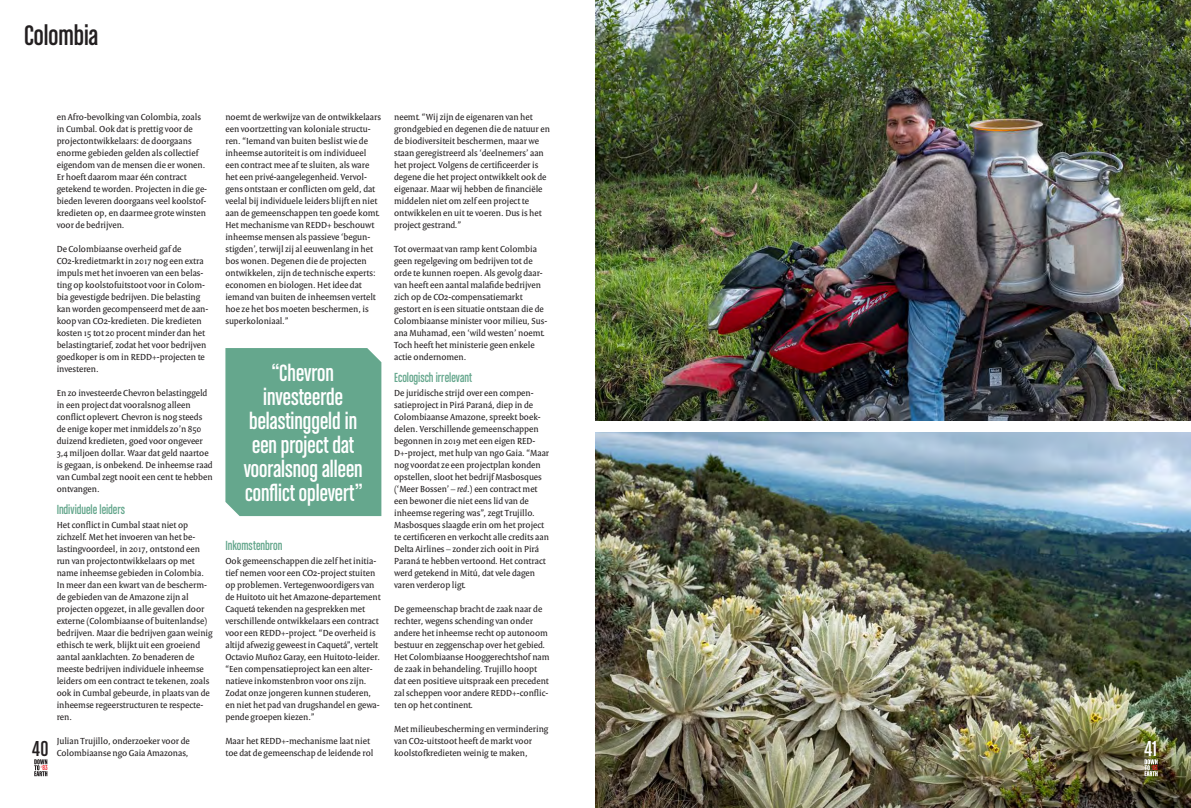
<style>
.page{position:relative;width:1191px;height:808px;background:#fff}
.page>*{position:absolute;margin:0;border:0;box-sizing:border-box;transform-origin:0 0}
.t1{font:30px "Chalet Comprime Cologne Sixty";color:#231f20}
.t2{font:25px/24px "Chalet Comprime Cologne Sixty";color:#fff;text-align:center}
.t3{font:23px "Chalet Comprime Cologne Eighty";color:#231f20}
.t4{font:23px "Chalet Comprime Cologne Eighty";color:#fff}
.t5{font:14px "Chalet Comprime Cologne Sixty";letter-spacing:-.005em;color:#65a78d}
.t6{font:9.5px/12px "Versa Pro";color:#231f20}
.t7{font:7.7px "Chalet Comprime Cologne Seventy";color:#ee1d23}
.s1{font-style:italic}
</style>
<div class="page">
<img style="left:595px;top:0;width:596px;height:420px">
<img style="left:595px;top:432px;width:596px;height:376px">
<svg style="left:34px;top:759px;width:13px;height:17px"></svg>
<svg style="left:1144px;top:759px;width:13px;height:17px"></svg>
<div style="left:225px;top:348px;width:156px;height:168px;background:#65a78d"></div>
<h1 class="t1" style="left:24px;top:19px;width:76px">Colombia</h1>
<h3 class="t3" style="left:32px;top:736px;width:18px">40</h3>
<p class="t6" style="left:57px;top:111px;width:152px">en Afro-bevolking van Colombia, zoals in Cumbal. Ook dat is prettig voor de projectontwikkelaars: de doorgaans enorme gebieden gelden als collectief eigendom van de mensen die er wonen.<br>Er hoeft daarom maar één contract getekend te worden. Projecten in die ge&shy;bieden leveren doorgaans veel koolstof&shy;kredieten op, en daarmee grote winsten voor de bedrijven.</p>
<p class="t6" style="left:57px;top:243px;width:153px">De Colombiaanse overheid gaf de CO2-kredietmarkt in 2017 nog een extra impuls met het invoeren van een belas&shy;ting op koolstofuitstoot voor in Colom&shy;bia gevestigde bedrijven. Die belasting kan worden gecompenseerd met de aan&shy;koop van CO2-kredieten. Die kredieten kosten 15 tot 20 procent minder dan het belastingtarief, zodat het voor bedrijven goedkoper is om in REDD+-projecten te investeren.</p>
<p class="t6" style="left:57px;top:387px;width:157px">En zo investeerde Chevron belastinggeld in een project dat vooralsnog alleen conflict oplevert. Chevron is nog steeds de enige koper met inmiddels zo’n 850 duizend kredieten, goed voor ongeveer 3,4 miljoen dollar. Waar dat geld naartoe is gegaan, is onbekend. De inheemse raad van Cumbal zegt nooit een cent te hebben ontvangen.</p>
<h3 class="t5" style="left:57px;top:502px;width:70px">Individuele leiders</h3>
<p class="t6" style="left:57px;top:519px;width:157px">Het conflict in Cumbal staat niet op zichzelf. Met het invoeren van het be&shy;lastingvoordeel, in 2017, ontstond een run van projectontwikkelaars op met name inheemse gebieden in Colombia.<br>In meer dan een kwart van de bescherm&shy;de gebieden van de Amazone zijn al projecten opgezet, in alle gevallen door externe (Colombiaanse of buitenlandse) bedrijven. Maar die bedrijven gaan weinig ethisch te werk, blijkt uit een groeiend aantal aanklachten. Zo benaderen de meeste bedrijven individuele inheemse leiders om een contract te tekenen, zoals ook in Cumbal gebeurde, in plaats van de inheemse regeerstructuren te respecte&shy;ren.</p>
<p class="t6" style="left:57px;top:735px;width:135px">Julian Trujillo, onderzoeker voor de<br>Colombiaanse ngo Gaia Amazonas,</p>
<p class="t6" style="left:225px;top:111px;width:157px">noemt de werkwijze van de ontwikkelaars een voortzetting van koloniale structu&shy;ren. “Iemand van buiten beslist wie de inheemse autoriteit is om individueel een contract mee af te sluiten, als ware het een privé-aangelegenheid. Vervol&shy;gens ontstaan er conflicten om geld, dat veelal bij individuele leiders blijft en niet aan de gemeenschappen ten goede komt.<br>Het mechanisme van REDD+ beschouwt inheemse mensen als passieve ‘begun&shy;stigden’, terwijl zij al eeuwenlang in het bos wonen. Degenen die de projecten ontwikkelen, zijn de technische experts: economen en biologen. Het idee dat iemand van buiten de inheemsen vertelt hoe ze het bos moeten beschermen, is superkoloniaal.”</p>
<h2 class="t2" style="left:244px;top:360px;width:121px">“Chevron investeerde belastinggeld in een project dat vooralsnog alleen conflict oplevert”</h2>
<h3 class="t5" style="left:225px;top:538px;width:58px">Inkomstenbron</h3>
<p class="t6" style="left:225px;top:555px;width:157px">Ook gemeenschappen die zelf het initia&shy;tief nemen voor een CO2-project stuiten op problemen. Vertegenwoordigers van de Huitoto uit het Amazone-departement Caquetá tekenden na gesprekken met verschillende ontwikkelaars een contract voor een REDD+-project. “De overheid is altijd afwezig geweest in Caquetá”, vertelt Octavio Muñoz Garay, een Huitoto-leider. “Een compensatieproject kan een alter&shy;natieve inkomstenbron voor ons zijn.<br>Zodat onze jongeren kunnen studeren, en niet het pad van drugshandel en gewa&shy;pende groepen kiezen.”</p>
<p class="t6" style="left:225px;top:735px;width:149px">Maar het REDD+-mechanisme laat niet toe dat de gemeenschap de leidende rol</p>
<p class="t6" style="left:394px;top:111px;width:157px">neemt. “Wij zijn de eigenaren van het grondgebied en degenen die de natuur en de biodiversiteit beschermen, maar we staan geregistreerd als ‘deelnemers’ aan het project. Volgens de certificeerder is degene die het project ontwikkelt ook de eigenaar. Maar wij hebben de financiële middelen niet om zelf een project te ontwikkelen en uit te voeren. Dus is het project gestrand.”</p>
<p class="t6" style="left:394px;top:243px;width:155px">Tot overmaat van ramp kent Colombia geen regelgeving om bedrijven tot de orde te kunnen roepen. Als gevolg daar&shy;van heeft een aantal malafide bedrijven zich op de CO2-compensatiemarkt gestort en is een situatie ontstaan die de Colombiaanse minister voor milieu, Sus&shy;ana Muhamad, een ‘wild westen’ noemt.<br>Toch heeft het ministerie geen enkele actie ondernomen.</p>
<h3 class="t5" style="left:394px;top:370px;width:79px">Ecologisch irrelevant</h3>
<p class="t6" style="left:394px;top:387px;width:156px">De juridische strijd over een compen&shy;satieproject in Pirá Paraná, diep in de Colombiaanse Amazone, spreekt boek&shy;delen. Verschillende gemeenschappen begonnen in 2019 met een eigen RED-D+-project, met hulp van ngo Gaia. “Maar nog voordat ze een projectplan konden opstellen, sloot het bedrijf Masbosques (‘Meer Bossen’ – <span class="s1">red</span>.) een contract met een bewoner die niet eens lid van de inheemse regering was”, zegt Trujillo.<br>Masbosques slaagde erin om het project te certificeren en verkocht alle credits aan Delta Airlines – zonder zich ooit in Pirá Paraná te hebben vertoond. Het contract werd getekend in Mitú, dat vele dagen varen verderop ligt.</p>
<p class="t6" style="left:394px;top:603px;width:157px">De gemeenschap bracht de zaak naar de rechter, wegens schending van onder andere het inheemse recht op autonoom bestuur en zeggenschap over het gebied.<br>Het Colombiaanse Hooggerechtshof nam de zaak in behandeling. Trujillo hoopt dat een positieve uitspraak een precedent zal scheppen voor andere REDD+-conflic&shy;ten op het continent.</p>
<p class="t6" style="left:394px;top:723px;width:156px">Met milieubescherming en vermindering van CO2-uitstoot heeft de markt voor koolstofkredieten weinig te maken,</p>
<h3 class="t4" style="left:1144px;top:736px;width:14px">41</h3>
<p class="t7" style="left:41px;top:763px;width:8px"><sup>#</sup>83</p>
<p class="t7" style="left:1151px;top:763px;width:8px"><sup>#</sup>83</p>
</div>
